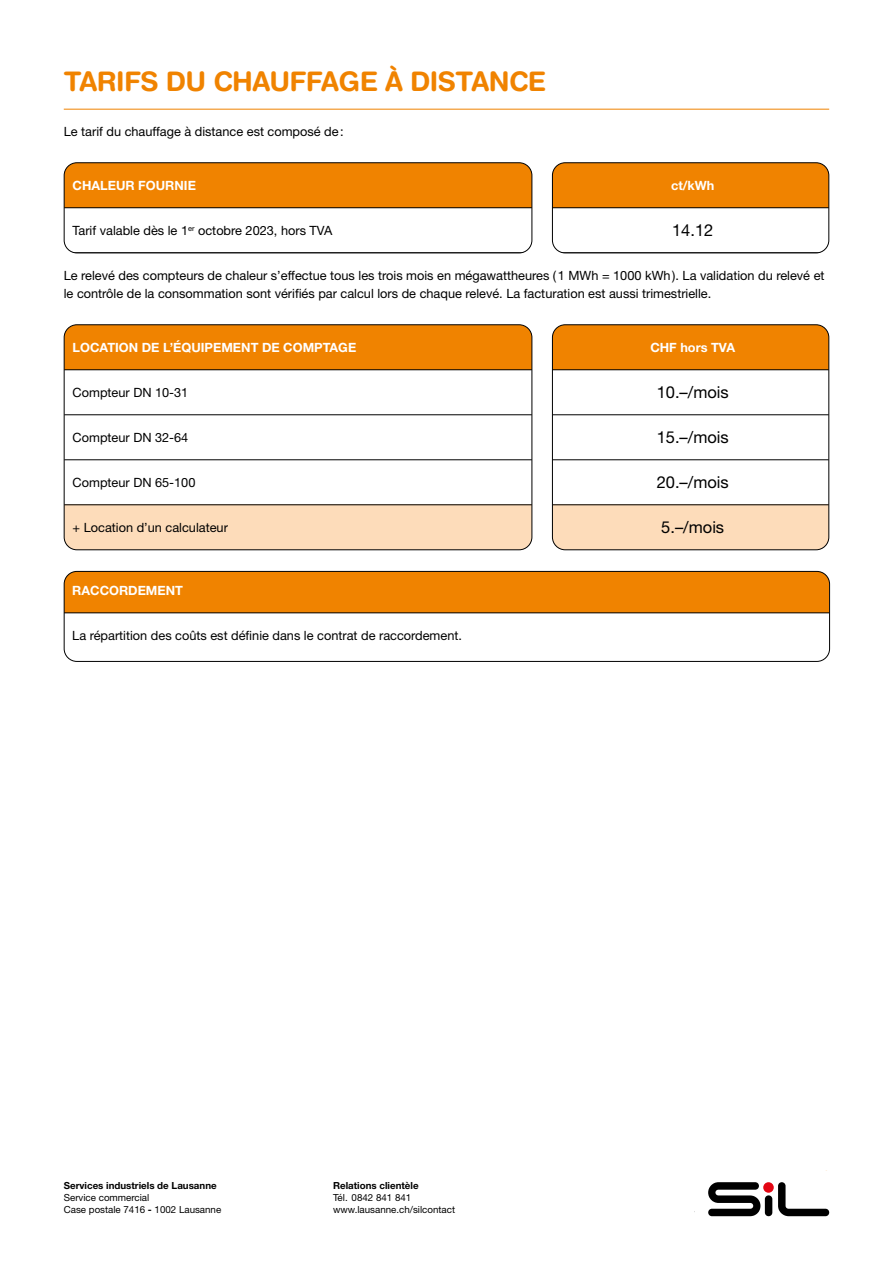
<style>
.page{position:relative;width:893px;height:1263px;background:#fff}
.page>*{position:absolute;margin:0;border:0;box-sizing:border-box;transform-origin:0 0}
.t1{font:700 27px "Helvetica Rounded";letter-spacing:-.02em;color:#f08300}
.t2{font:16.5px "Helvetica Neue LT Pro";color:#000}
.t3{font:12.75px/18px "Helvetica Neue LT Pro";color:#000}
.t4{font:700 12.75px "Helvetica Neue LT Pro";color:#fff}
.t5{font:9.75px/11.7px "Helvetica Neue LT Pro";color:#000}
.t6{font:700 9.75px "Helvetica Neue LT Pro";color:#000}
.s1{font-weight:700}
</style>
<div class="page">
<svg style="left:708px;top:1182px;width:64px;height:34px"></svg>
<svg style="left:778px;top:1182px;width:51px;height:34px"></svg>
<div style="left:763px;top:1182px;width:11px;height:11px;background:#e30613;border-radius:50%"></div>
<div style="left:64px;top:163px;width:468px;height:45px;background:#f08300"></div>
<hr style="left:64px;top:207px;width:468px;height:1px;background:#000">
<hr style="left:64px;top:252px;width:468px;height:1px;background:#000">
<div style="left:64px;top:162px;width:468px;height:91px;border:1px solid #000;border-radius:13px"></div>
<div style="left:552px;top:163px;width:277px;height:45px;background:#f08300"></div>
<hr style="left:552px;top:252px;width:277px;height:1px;background:#000">
<hr style="left:552px;top:207px;width:277px;height:1px;background:#000">
<div style="left:552px;top:162px;width:277px;height:91px;border:1px solid #000;border-radius:13px"></div>
<div style="left:64px;top:325px;width:468px;height:45px;background:#f08300"></div>
<div style="left:64px;top:505px;width:468px;height:45px;background:#fddcba"></div>
<hr style="left:64px;top:369px;width:468px;height:1px;background:#000">
<hr style="left:64px;top:414px;width:468px;height:1px;background:#000">
<hr style="left:64px;top:459px;width:468px;height:1px;background:#000">
<hr style="left:64px;top:504px;width:468px;height:1px;background:#000">
<div style="left:64px;top:324px;width:468px;height:226px;border:1px solid #000;border-radius:13px"></div>
<div style="left:64px;top:571px;width:765px;height:42px;background:#f08300"></div>
<hr style="left:64px;top:612px;width:765px;height:1px;background:#000">
<div style="left:64px;top:571px;width:766px;height:91px;border:1px solid #000;border-radius:13px"></div>
<div style="left:552px;top:325px;width:277px;height:45px;background:#f08300"></div>
<div style="left:552px;top:505px;width:277px;height:45px;background:#fddcba"></div>
<hr style="left:552px;top:414px;width:277px;height:1px;background:#000">
<hr style="left:552px;top:369px;width:277px;height:1px;background:#000">
<hr style="left:552px;top:459px;width:277px;height:1px;background:#000">
<hr style="left:552px;top:504px;width:277px;height:1px;background:#000">
<div style="left:552px;top:324px;width:277px;height:226px;border:1px solid #000;border-radius:13px"></div>
<hr style="left:64px;top:109px;width:765px;height:1px;background:#f08300">
<h1 class="t1" style="left:64px;top:65px;width:484px">TARIFS DU CHAUFFAGE À DISTANCE</h1>
<p class="t3" style="left:64px;top:122px;width:282px">Le tarif du chauffage à distance est composé de:</p>
<p class="t4" style="left:73px;top:177px;width:125px">CHALEUR FOURNIE</p>
<p class="t3" style="left:73px;top:221px;width:261px">Tarif valable dès le 1<sup>er</sup> octobre 2023, hors TVA</p>
<p class="t4" style="left:671px;top:177px;width:45px">ct/kWh</p>
<p class="t2" style="left:672px;top:220px;width:43px">14.12</p>
<p class="t3" style="left:64px;top:266px;width:762px">Le relevé des compteurs de chaleur s’effectue tous les trois mois en mégawattheures (1 MWh = 1000 kWh). La validation du relevé et le contrôle de la consommation sont vérifiés par calcul lors de chaque relevé. La facturation est aussi trimestrielle.</p>
<p class="t4" style="left:73px;top:339px;width:285px">LOCATION DE L’ÉQUIPEMENT DE COMPTAGE</p>
<p class="t3" style="left:73px;top:383px;width:117px">Compteur DN 10-31</p>
<p class="t3" style="left:73px;top:428px;width:117px">Compteur DN 32-64</p>
<p class="t3" style="left:73px;top:473px;width:124px">Compteur DN 65-100</p>
<p class="t3" style="left:73px;top:518px;width:157px">+ Location d’un calculateur</p>
<p class="t4" style="left:72px;top:582px;width:112px">RACCORDEMENT</p>
<p class="t3" style="left:72px;top:626px;width:391px">La répartition des coûts est définie dans le contrat de raccordement.</p>
<p class="t4" style="left:650px;top:339px;width:86px">CHF hors TVA</p>
<p class="t2" style="left:657px;top:382px;width:74px">10.–/mois</p>
<p class="t2" style="left:657px;top:427px;width:74px">15.–/mois</p>
<p class="t2" style="left:657px;top:472px;width:74px">20.–/mois</p>
<p class="t2" style="left:661px;top:517px;width:64px">5.–/mois</p>
<p class="t6" style="left:64px;top:1180px;width:154px">Services industriels de Lausanne</p>
<p class="t5" style="left:64px;top:1191px;width:159px">Service commercial<br>Case postale 7416 <span class="s1">-</span> 1002 Lausanne</p>
<p class="t6" style="left:333px;top:1180px;width:87px">Relations clientèle</p>
<p class="t5" style="left:333px;top:1191px;width:124px">Tél. 0842 841 841 www.lausanne.ch/silcontact</p>
</div>
